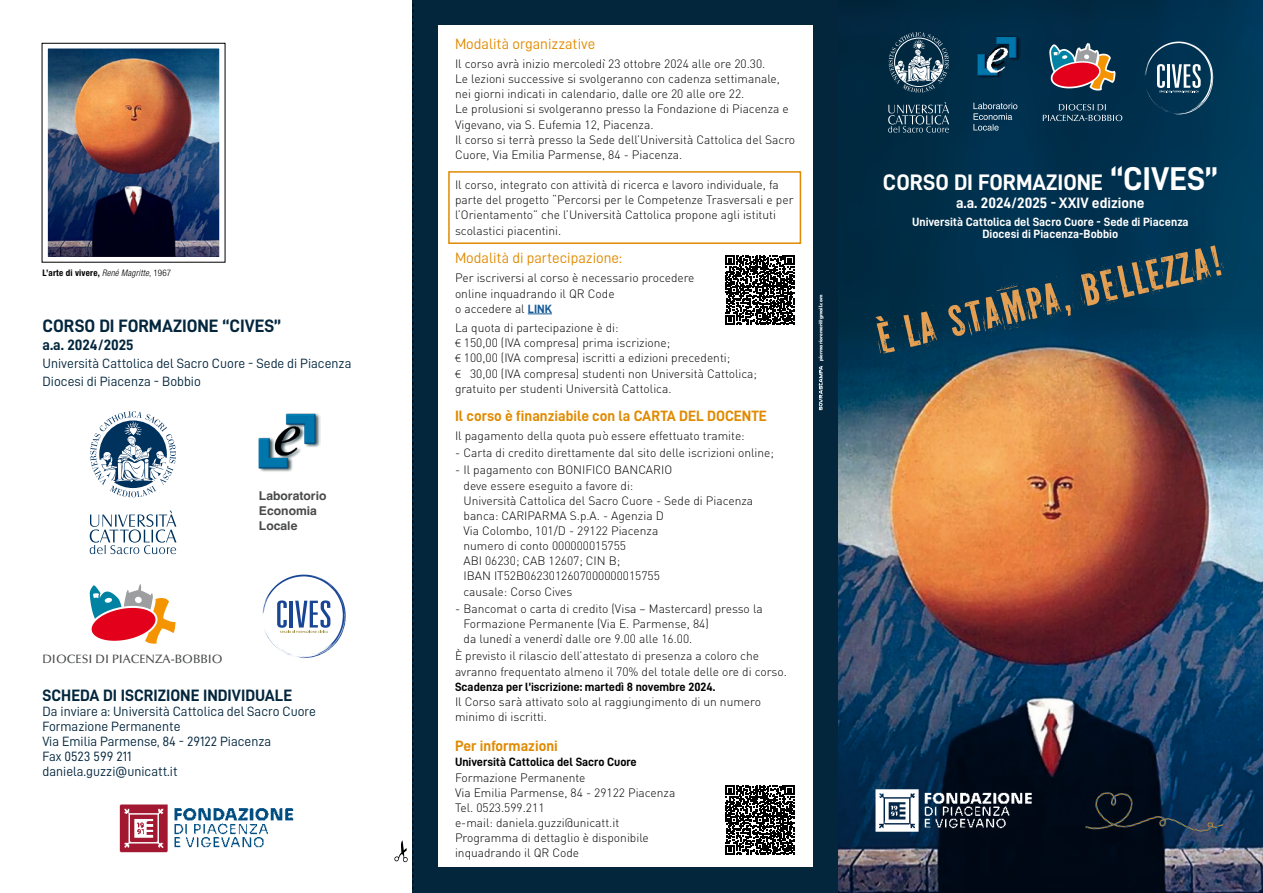
<style>
.page{position:relative;width:1263px;height:893px;background:#fff}
.page>*{position:absolute;margin:0;border:0;box-sizing:border-box;transform-origin:0 0}
.t1{font:22.5px "D DIN Bold";color:#fff}
.t2{font:18px "D DIN Bold";color:#03263d}
.t3{font:16.5px "D DIN Bold";color:#03263d}
.t4{font:15px "D DIN Bold";color:#e08a00}
.t5{font:15px "D DIN";color:#e08a00}
.t6{font:15px "D DIN Bold";color:#fff}
.t7{font:15px "D DIN Bold";color:#03263d}
.t8{font:13.5px/15px "D DIN";color:#03263d}
.t9{font:700 12.15px/14.9px "Helvetica";color:#494a4b}
.t10{font:500 12.15px "Optima LT Std";color:#494a4b}
.t11{font:300 12px/15.1px "DIN";color:#000}
.t12{font:12px "D DIN Bold";color:#000}
.t13{font:12px/12px "D DIN Bold";color:#fff;text-align:center}
.t14{font:700 condensed 9px "Helvetica Neue LT Std";letter-spacing:.02em;color:#000}
.t15{font:700 4.5px "Futura Std";color:#fff}
.s1{font-weight:300;font-style:italic}
.s2{font-weight:300}
.s3{font-family:"D DIN Bold";font-weight:400;color:#165b9a}
.s4{font-family:"Myriad Pro"}
.s5{font-size:33px}
</style>
<div class="page">
<img style="left:838px;top:323px;width:425px;height:570px">
<img style="left:838px;top:0;width:425px;height:323px">
<img style="left:49px;top:50px;width:169px;height:206px">
<div style="left:42px;top:43px;width:183px;height:220px;border:6px solid #fff"></div>
<div style="left:412px;top:0;width:426px;height:893px;background:#03263d"></div>
<div style="left:438px;top:26px;width:374px;height:841px;background:#fff"></div>
<svg style="left:528px;top:314px;width:24px;height:1px"></svg>
<svg style="left:394px;top:0;width:19px;height:893px"></svg>
<svg style="left:89px;top:584px;width:87px;height:60px"></svg>
<img style="left:318px;top:414px;width:3px;height:33px">
<img style="left:259px;top:413px;width:59px;height:59px">
<div style="left:448px;top:171px;width:353px;height:73px;border:2px solid #e08a00"></div>
<svg style="left:819px;top:366px;width:3px;height:44px"></svg>
<svg style="left:262px;top:575px;width:84px;height:83px"></svg>
<svg style="left:90px;top:411px;width:86px;height:86px"></svg>
<svg style="left:90px;top:511px;width:86px;height:43px"></svg>
<img style="left:1082px;top:786px;width:143px;height:49px">
<svg style="left:725px;top:785px;width:70px;height:70px"></svg>
<svg style="left:725px;top:255px;width:70px;height:70px"></svg>
<svg style="left:1049px;top:43px;width:66px;height:48px"></svg>
<svg style="left:1043px;top:104px;width:79px;height:17px"></svg>
<img style="left:973px;top:37px;width:50px;height:51px">
<svg style="left:973px;top:103px;width:44px;height:28px"></svg>
<svg style="left:888px;top:102px;width:61px;height:31px"></svg>
<svg style="left:889px;top:32px;width:60px;height:61px"></svg>
<svg style="left:1144px;top:42px;width:69px;height:72px"></svg>
<svg style="left:875px;top:242px;width:348px;height:112px"></svg>
<img style="left:859px;top:772px;width:189px;height:76px">
<img style="left:119px;top:804px;width:175px;height:49px">
<p class="t14" style="left:43px;top:267px;width:130px">L’arte di vivere, <span class="s1">René Magritte</span><span class="s2">, 1967</span></p>
<h2 class="t2" style="left:43px;top:316px;width:240px">CORSO DI FORMAZIONE “CIVES”</h2>
<p class="t7" style="left:43px;top:337px;width:93px">a.a. 2024/2025</p>
<p class="t8" style="left:43px;top:354px;width:310px;line-height:18px">Università Cattolica del Sacro Cuore - Sede di Piacenza<br>Diocesi di Piacenza - Bobbio</p>
<p class="t9" style="left:259px;top:490px;width:69px">Laboratorio<br>Economia<br>Locale</p>
<p class="t10" style="left:43px;top:653px;width:182px">DIOCESI DI PIACENZA-BOBBIO</p>
<h3 class="t3" style="left:43px;top:686px;width:251px">SCHEDA DI ISCRIZIONE INDIVIDUALE</h3>
<p class="t8" style="left:43px;top:703px;width:275px">Da inviare a: Università Cattolica del Sacro Cuore<br>Formazione Permanente<br>Via Emilia Parmense, 84 - 29122 Piacenza<br>Fax 0523 599 211<br>daniela.guzzi@unicatt.it</p>
<p class="t5" style="left:455px;top:35px;width:142px">Modalità organizzative</p>
<p class="t11" style="left:455px;top:56px;width:342px">Il corso avrà inizio mercoledì 23 ottobre 2024 alle ore 20.30.<br>Le lezioni successive si svolgeranno con cadenza settimanale, nei giorni indicati in calendario, dalle ore 20 alle ore 22.<br>Le prolusioni si svolgeranno presso la Fondazione di Piacenza e Vigevano, via S. Eufemia 12, Piacenza.<br>Il corso si terrà presso la Sede dell’Università Cattolica del Sacro Cuore, Via Emilia Parmense, 84 - Piacenza.</p>
<p class="t11" style="left:455px;top:177px;width:340px">Il corso, integrato con attività di ricerca e lavoro individuale, fa parte del progetto “Percorsi per le Competenze Trasversali e per l’Orientamento” che l’Università Cattolica propone agli istituti scolastici piacentini.</p>
<p class="t5" style="left:455px;top:250px;width:169px">Modalità di partecipazione:</p>
<p class="t11" style="left:455px;top:270px;width:241px">Per iscriversi al corso è necessario procedere online inquadrando il QR Code<br>o accedere al <span class="s3">LINK</span></p>
<p class="t11" style="left:455px;top:320px;width:303px">La quota di partecipazione è di:<br><span class="s4">€</span> 150,00 (IVA compresa) prima iscrizione;<br><span class="s4">€</span> 100,00 (IVA compresa) iscritti a edizioni precedenti;<br><span class="s4">€</span> 30,00 (IVA compresa) studenti non Università Cattolica; gratuito per studenti Università Cattolica.</p>
<p class="t4" style="left:455px;top:407px;width:313px">Il corso è finanziabile con la CARTA DEL DOCENTE</p>
<p class="t11" style="left:455px;top:428px;width:291px">Il pagamento della quota può essere effettuato tramite:</p>
<p class="t11" style="left:455px;top:445px;width:320px">- Carta di credito direttamente dal sito delle iscrizioni online;</p>
<p class="t11" style="left:463px;top:462px;width:291px;text-indent:-9px">- Il pagamento con BONIFICO BANCARIO<br>deve essere eseguito a favore di:<br>Università Cattolica del Sacro Cuore - Sede di Piacenza banca: CARIPARMA S.p.A. - Agenzia D<br>Via Colombo, 101/D - 29122 Piacenza<br>numero di conto 000000015755<br>ABI 06230; CAB 12607; CIN B;<br>IBAN IT52B0623012607000000015755<br>causale: Corso Cives</p>
<p class="t11" style="left:463px;top:601px;width:301px;text-indent:-9px">- Bancomat o carta di credito (Visa – Mastercard) presso la<br>Formazione Permanente (Via E. Parmense, 84)<br>da lunedì a venerdì dalle ore 9.00 alle 16.00.</p>
<p class="t11" style="left:455px;top:648px;width:333px">È previsto il rilascio dell’attestato di presenza a coloro che avranno frequentato almeno il 70% del totale delle ore di corso.</p>
<p class="t12" style="left:455px;top:680px;width:262px">Scadenza per l’iscrizione: martedì 8 novembre 2024.</p>
<p class="t11" style="left:455px;top:694px;width:307px">Il Corso sarà attivato solo al raggiungimento di un numero minimo di iscritti.</p>
<p class="t4" style="left:455px;top:738px;width:104px">Per informazioni</p>
<p class="t12" style="left:455px;top:756px;width:183px">Università Cattolica del Sacro Cuore</p>
<p class="t11" style="left:455px;top:769px;width:222px">Formazione Permanente<br>Via Emilia Parmense, 84 - 29122 Piacenza<br>Tel. 0523.599.211<br>e-mail: daniela.guzzi@unicatt.it<br>Programma di dettaglio è disponibile inquadrando il QR Code</p>
<p class="t15" style="left:818px;top:361px;width:68px;rotate:-90deg">piermarioremeri@gmail.com</p>
<h1 class="t1" style="left:883px;top:170px;width:336px">CORSO DI FORMAZIONE <span class="s5">“CIVES”</span></h1>
<p class="t6" style="left:956px;top:195px;width:190px">a.a. 2024/2025 - XXIV edizione</p>
<p class="t13" style="left:912px;top:216px;width:278px">Università Cattolica del Sacro Cuore - Sede di Piacenza<br>Diocesi di Piacenza-Bobbio</p>
</div>
